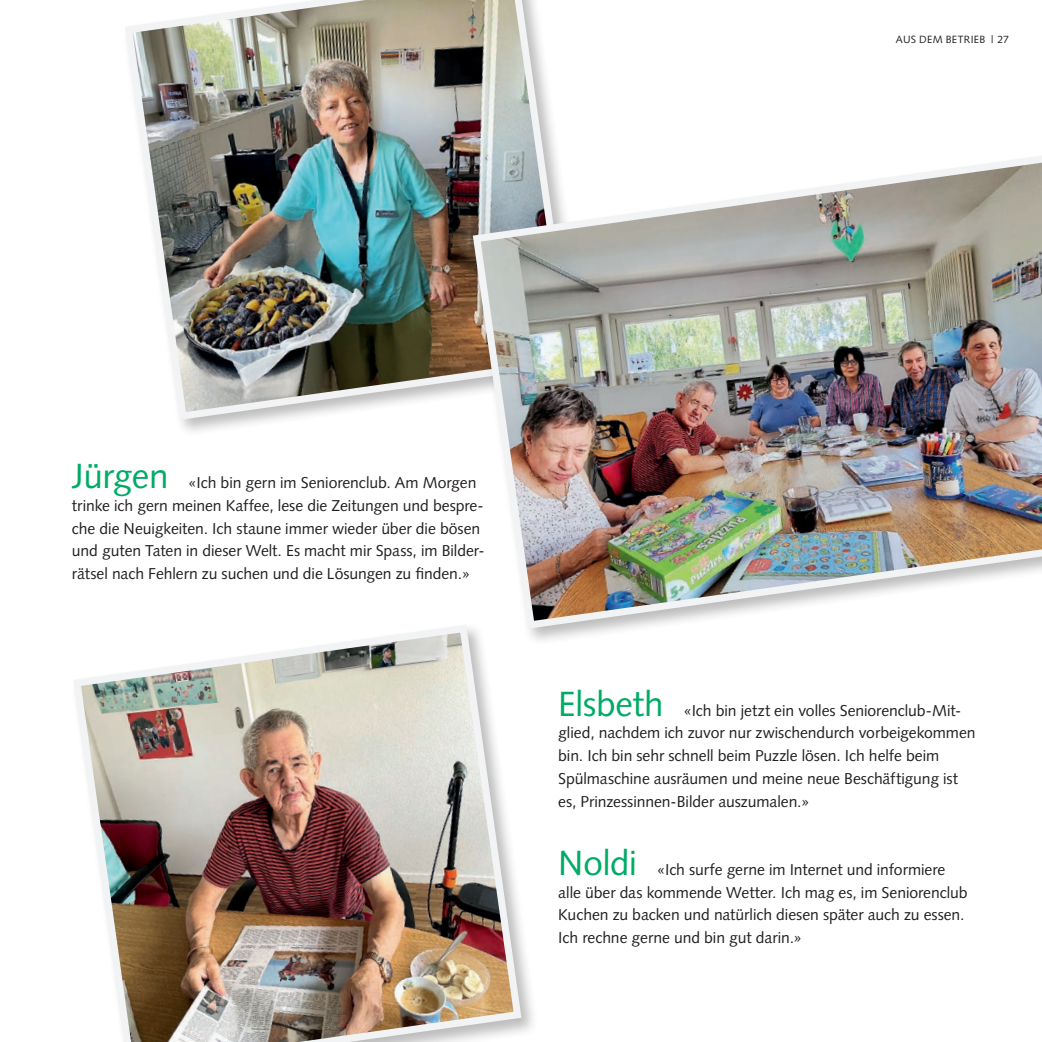
<style>
.page{position:relative;width:1042px;height:1042px;background:#fff}
.page>*{position:absolute;margin:0;border:0;box-sizing:border-box;transform-origin:0 0}
.t1{font:35px "Syntax LT Std";letter-spacing:-.01em;color:#00ab66}
.t2{font:15.75px/22.8px "Syntax LT Std";letter-spacing:-.005em;color:#231f20}
.t3{font:10.5px "Syntax LT Std";letter-spacing:.035em;color:#231f20}
</style>
<div class="page">
<img style="left:125px;top:0;width:430px;height:424px">
<img style="left:73px;top:625px;width:452px;height:417px">
<div style="left:470px;top:151px;width:572px;height:495px;background:#fff"></div>
<img style="left:469px;top:150px;width:573px;height:482px">
<p class="t3" style="left:896px;top:33px;width:115px">AUS DEM BETRIEB | 27</p>
<h1 class="t1" style="left:72px;top:455px;width:98px">Jürgen</h1>
<p class="t2" style="left:72px;top:471px;width:414px;text-indent:116px">«Ich bin gern im Seniorenclub. Am Morgen trinke ich gern meinen Kaffee, lese die Zeitungen und bespre&shy;che die Neuigkeiten. Ich staune immer wieder über die bösen und guten Taten in dieser Welt. Es macht mir Spass, im Bilder&shy;rätsel nach Fehlern zu suchen und die Lösungen zu finden.»</p>
<h1 class="t1" style="left:558px;top:683px;width:107px">Elsbeth</h1>
<p class="t2" style="left:558px;top:699px;width:419px;text-indent:125px">«Ich bin jetzt ein volles Seniorenclub-Mit&shy;glied, nachdem ich zuvor nur zwischendurch vorbeigekommen bin. Ich bin sehr schnell beim Puzzle lösen. Ich helfe beim Spülmaschine ausräumen und meine neue Beschäftigung ist es, Prinzessinnen-Bilder auszumalen.»</p>
<h1 class="t1" style="left:558px;top:842px;width:80px">Noldi</h1>
<p class="t2" style="left:558px;top:858px;width:411px;text-indent:98px">«Ich surfe gerne im Internet und informiere alle über das kommende Wetter. Ich mag es, im Seniorenclub Kuchen zu backen und natürlich diesen später auch zu essen.<br>Ich rechne gerne und bin gut darin.»</p>
</div>
